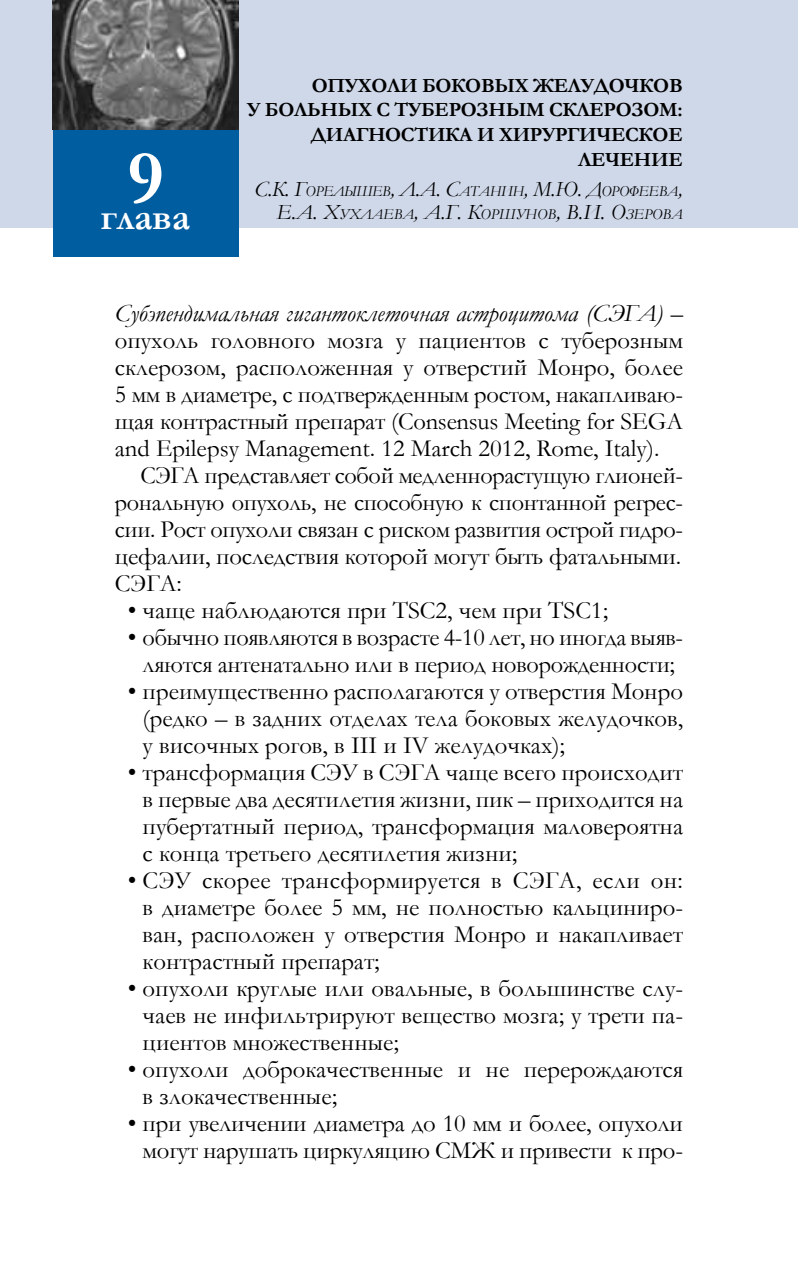
<style>
.page{position:relative;width:798px;height:1276px;background:#fff}
.page>*{position:absolute;margin:0;border:0;box-sizing:border-box;transform-origin:0 0}
.t1{font:700 38.25px "Garamond";color:#fff}
.t2{font:24.75px/27px "Garamond";letter-spacing:-.01em;color:#000;text-align:justify}
.t3{font:italic 24.75px "Garamond";color:#000}
.t4{font:700 20.25px/24.8px "Garamond";letter-spacing:-.015em;color:#000;text-align:right}
.t5{font:italic 15.3px/22.5px "Garamond";letter-spacing:-.015em;color:#000;text-align:right}
.s1{font-size:21.82px}
.s2{font-style:normal}
</style>
<div class="page">
<div style="left:0;top:0;width:797px;height:228px;background:#cfd8e9"></div>
<div style="left:53px;top:128px;width:185px;height:129px;background:#005da0"></div>
<img style="left:53px;top:0;width:185px;height:130px">
<h1 class="t1" style="left:101px;top:191px;width:91px"><sup>9</sup>глава</h1>
<p class="t4" style="left:311px;top:73px;width:62px">Опухоли</p>
<p class="t4" style="left:422px;top:73px;width:30px">боко</p>
<p class="t4" style="left:481px;top:73px;width:144px">вых желудочко</p>
<p class="t4" style="left:668px;top:73px;width:15px">в</p>
<p class="t4" style="left:247px;top:98px;width:217px">у больных с туберозн</p>
<p class="t4" style="left:505px;top:98px;width:58px">ым скл</p>
<p class="t4" style="left:589px;top:98px;width:30px">ерозом</p>
<p class="t4" style="left:677px;top:98px;width:7px">:</p>
<p class="t4" style="left:311px;top:122px;width:61px">диагностик</p>
<p class="t4" style="left:459px;top:122px;width:55px">а и хир</p>
<p class="t4" style="left:542px;top:122px;width:28px">ургич</p>
<p class="t4" style="left:611px;top:122px;width:29px">еско</p>
<p class="t4" style="left:577px;top:122px;width:106px">е лечение</p>
<p class="t5" style="left:254px;top:180px;width:429px"><span class="s1">С.К. Г</span>орелышев<span class="s1">, Л.А. С</span>атанин<span class="s1">, М.Ю. Д</span>орофеева<span class="s1">,<br>Е.А. Х</span>ухлаева<span class="s1">, А.Г. К</span>оршунов<span class="s1">, В.И. О</span>зерова</p>
<p class="t3" style="left:115px;top:296px;width:569px">Субэпендимальная гигантоклеточная астроцитома (СЭГА) <span class="s2">–</span></p>
<p class="t2" style="left:115px;top:326px;width:569px">опухоль головного мозга у пациентов с туберозным</p>
<p class="t2" style="left:115px;top:353px;width:569px">склерозом, расположенная у отверстий Монро, более</p>
<p class="t2" style="left:115px;top:380px;width:569px">5 мм в диаметре, с подтвержденным ростом, накапливаю-</p>
<p class="t2" style="left:115px;top:407px;width:569px">щая контрастный препарат (Consensus Meeting for SEGA</p>
<p class="t2" style="left:115px;top:434px;width:546px">and Epilepsy Management. 12 March 2012, Rome, Italy).</p>
<p class="t2" style="left:140px;top:461px;width:544px">СЭГА представляет собой медленнорастущую глионей-</p>
<p class="t2" style="left:115px;top:488px;width:569px">рональную опухоль, не способную к спонтанной регрес-</p>
<p class="t2" style="left:115px;top:515px;width:569px">сии. Рост опухоли связан с риском развития острой гидро-</p>
<p class="t2" style="left:115px;top:542px;width:567px">цефалии, последствия которой могут быть фатальными.</p>
<p class="t2" style="left:115px;top:569px;width:68px">СЭГА:</p>
<p class="t2" style="left:128px;top:596px;width:482px">• чаще наблюдаются при TSC2, чем при TSC1;</p>
<p class="t2" style="left:128px;top:623px;width:556px;text-align:center">• обычно появляются в возрасте 4-10 лет, но иногда выяв&shy;ляются антенатально или в период новорожденности;</p>
<p class="t2" style="left:143px;top:677px;width:541px;text-indent:-15px">• преимущественно располагаются у отверстия Монро (редко – в задних отделах тела боковых желудочков, у височных рогов, в III и IV желудочках);</p>
<p class="t2" style="left:143px;top:758px;width:541px;text-indent:-15px">• трансформация СЭУ в СЭГА чаще всего происходит в первые два десятилетия жизни, пик – приходится на пубертатный период, трансформация маловероятна с конца третьего десятилетия жизни;</p>
<p class="t2" style="left:143px;top:866px;width:541px;text-indent:-15px">• СЭУ скорее трансформируется в СЭГА, если он: в диаметре более 5 мм, не полностью кальциниро&shy;ван, расположен у отверстия Монро и накапливает контрастный препарат;</p>
<p class="t2" style="left:143px;top:974px;width:541px;text-indent:-15px">• опухоли круглые или овальные, в большинстве слу&shy;чаев не инфильтрируют вещество мозга; у трети па&shy;циентов множественные;</p>
<p class="t2" style="left:143px;top:1055px;width:541px;text-indent:-15px">• опухоли доброкачественные и не перерождаются в злокачественные;</p>
<p class="t2" style="left:128px;top:1109px;width:556px;text-align:right">• при увеличении диаметра до 10 мм и более, опухоли могут нарушать циркуляцию СМЖ и привести к про-</p>
</div>
